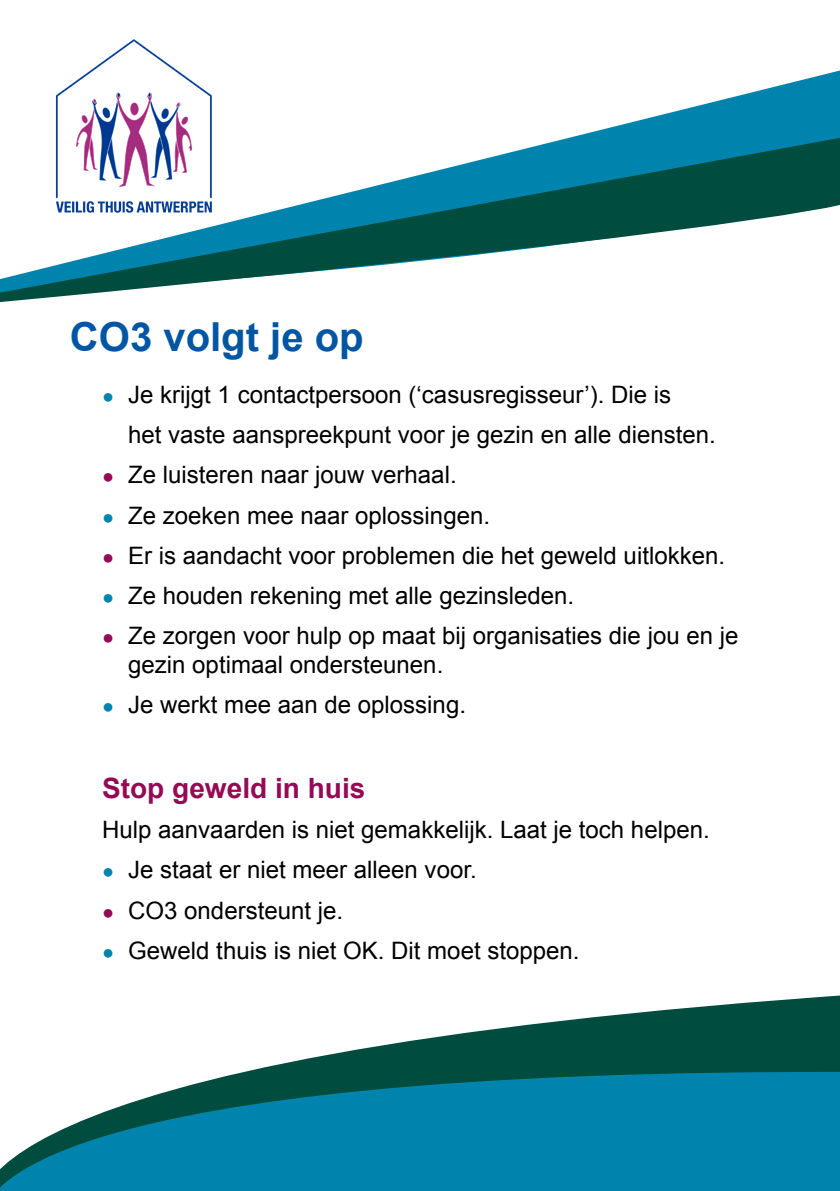
<style>
.page{position:relative;width:840px;height:1191px;background:#fff}
.page>*{position:absolute;margin:0;border:0;box-sizing:border-box;transform-origin:0 0}
.t1{font:700 40px "Arial";color:#0056a3}
.t2{font:700 28px "Arial";color:#950a54}
.t3{font:24px/28.8px "Arial";color:#000}
.s1{font-size:20px;color:#0084ad}
.s2{font-size:20px;color:#950a54}
</style>
<div class="page">
<img style="left:102px;top:39px;width:64px;height:23px">
<svg style="left:266px;top:995px;width:573px;height:72px;fill:#004c3e"></svg>
<svg style="left:0;top:1067px;width:839px;height:124px;background:#1988a5"></svg>
<svg style="left:55px;top:62px;width:784px;height:71px"></svg>
<svg style="left:0;top:133px;width:839px;height:169px"></svg>
<p class="t1" style="left:70px;top:311px;width:295px">CO3 volgt je op</p>
<p class="t3" style="left:102px;top:380px;width:570px"><span class="s1">●</span> Je krijgt 1 contactpersoon (‘casusregisseur’). Die is</p>
<p class="t3" style="left:128px;top:421px;width:588px">het vaste aanspreekpunt voor je gezin en alle diensten.</p>
<p class="t3" style="left:102px;top:461px;width:356px"><span class="s2">●</span> Ze luisteren naar jouw verhaal.</p>
<p class="t3" style="left:102px;top:501px;width:389px"><span class="s1">●</span> Ze zoeken mee naar oplossingen.</p>
<p class="t3" style="left:102px;top:541px;width:624px"><span class="s2">●</span> Er is aandacht voor problemen die het geweld uitlokken.</p>
<p class="t3" style="left:102px;top:581px;width:473px"><span class="s1">●</span> Ze houden rekening met alle gezinsleden.</p>
<p class="t3" style="left:128px;top:621px;width:611px;text-indent:-26px"><span class="s2">●</span> Ze zorgen voor hulp op maat bij organisaties die jou en je gezin optimaal ondersteunen.</p>
<p class="t3" style="left:102px;top:690px;width:365px"><span class="s1">●</span> Je werkt mee aan de oplossing.</p>
<p class="t2" style="left:102px;top:770px;width:264px">Stop geweld in huis</p>
<p class="t3" style="left:102px;top:815px;width:608px">Hulp aanvaarden is niet gemakkelijk. Laat je toch helpen.</p>
<p class="t3" style="left:102px;top:856px;width:376px"><span class="s1">●</span> Je staat er niet meer alleen voor.</p>
<p class="t3" style="left:102px;top:896px;width:242px"><span class="s2">●</span> CO3 ondersteunt je.</p>
<p class="t3" style="left:102px;top:936px;width:478px"><span class="s1">●</span> Geweld thuis is niet OK. Dit moet stoppen.</p>
</div>
